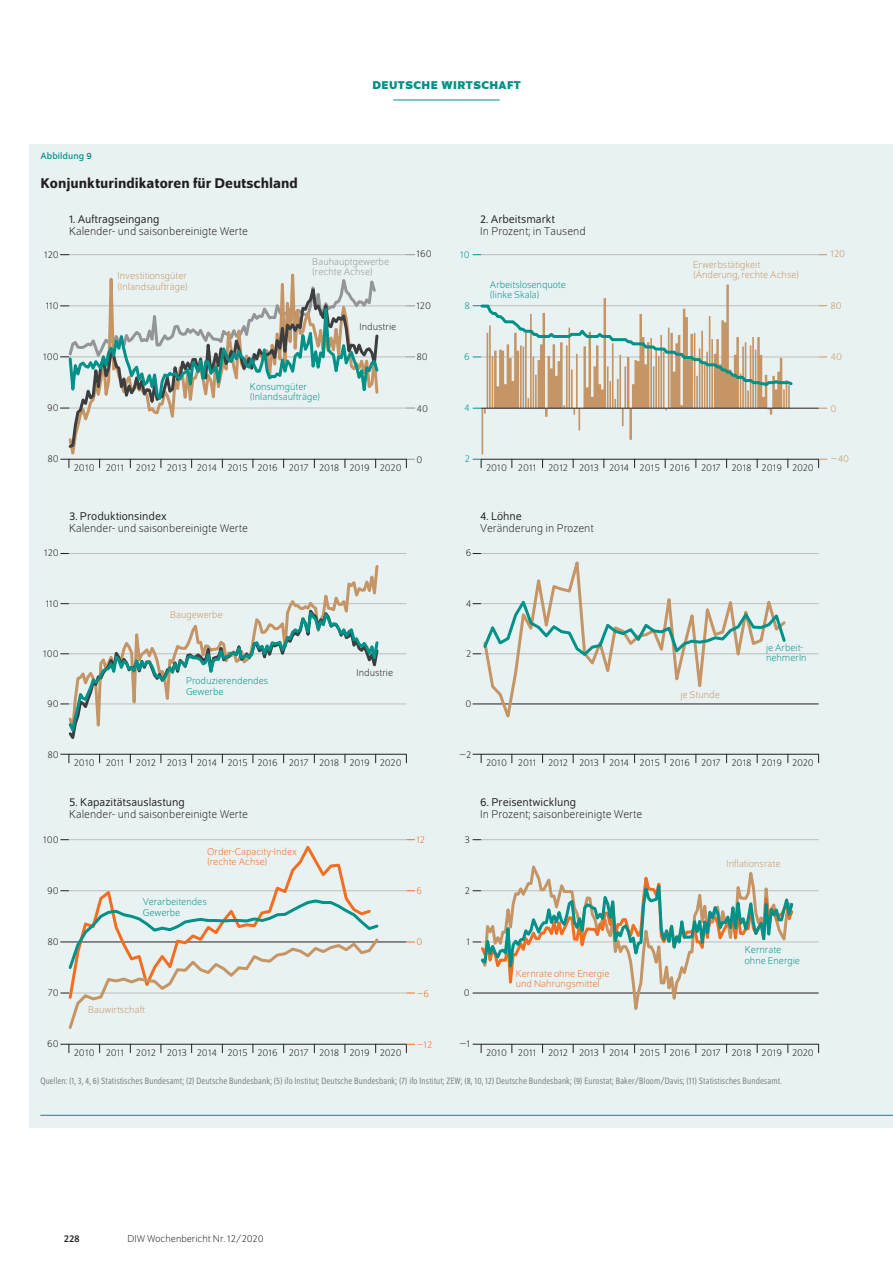
<style>
.page{position:relative;width:893px;height:1263px;background:#fff}
.page>*{position:absolute;margin:0;border:0;box-sizing:border-box;transform-origin:0 0}
.t1{font:500 15px "Schumpeter";color:#231f20}
.t2{font:300 12px "Schumpeter";color:#231f20}
.t3{font:12px "Schumpeter Blond";color:#231f20}
.t4{font:700 12px "Schumpeter";color:#009188}
.t5{font:300 10.5px "Schumpeter";letter-spacing:.02em;color:#231f20}
.t6{font:300 10.5px/10.5px "Schumpeter";color:#009188}
.t7{font:300 10.5px/10.5px "Schumpeter";color:#c59565}
.t8{font:300 10.5px/10.5px "Schumpeter";color:#f36e21}
.t9{font:300 10.5px "Schumpeter";color:#231f20}
.t10{font:300 10.5px/10.5px "Schumpeter";color:#939598}
.t11{font:10.5px "Schumpeter";color:#231f20}
.t12{font:semi-condensed 9.75px "Schumpeter Blond";letter-spacing:.01em;color:#808285}
.t13{font:9.75px "Schumpeter";letter-spacing:.01em;color:#009188}
</style>
<div class="page">
<hr style="left:393px;top:100px;width:107px;height:1px;background:#009188">
<div style="left:30px;top:144px;width:863px;height:984px;background:#e9f2f2"></div>
<hr style="left:69px;top:754px;width:337px;height:1px;background:#231f20">
<svg style="left:60px;top:553px;width:346px;height:1px"></svg>
<svg style="left:67px;top:565px;width:313px;height:199px"></svg>
<hr style="left:69px;top:459px;width:337px;height:1px;background:#231f20">
<svg style="left:60px;top:254px;width:355px;height:1px"></svg>
<svg style="left:60px;top:408px;width:355px;height:1px"></svg>
<svg style="left:406px;top:459px;width:9px;height:9px"></svg>
<svg style="left:60px;top:305px;width:355px;height:53px"></svg>
<svg style="left:60px;top:754px;width:10px;height:9px"></svg>
<hr style="left:69px;top:1044px;width:337px;height:1px;background:#231f20">
<svg style="left:60px;top:1044px;width:10px;height:9px"></svg>
<svg style="left:60px;top:839px;width:355px;height:1px"></svg>
<svg style="left:60px;top:890px;width:355px;height:1px"></svg>
<svg style="left:406px;top:1044px;width:9px;height:9px"></svg>
<svg style="left:67px;top:846px;width:306px;height:52px"></svg>
<hr style="left:481px;top:1044px;width:338px;height:1px;background:#231f20">
<svg style="left:473px;top:839px;width:346px;height:1px"></svg>
<svg style="left:473px;top:1044px;width:9px;height:9px"></svg>
<hr style="left:481px;top:754px;width:338px;height:1px;background:#231f20">
<svg style="left:473px;top:553px;width:346px;height:1px"></svg>
<svg style="left:473px;top:704px;width:346px;height:1px"></svg>
<svg style="left:473px;top:754px;width:9px;height:9px"></svg>
<svg style="left:481px;top:553px;width:307px;height:165px"></svg>
<hr style="left:481px;top:459px;width:338px;height:1px;background:#231f20">
<svg style="left:67px;top:254px;width:313px;height:215px"></svg>
<svg style="left:66px;top:305px;width:314px;height:145px"></svg>
<svg style="left:67px;top:259px;width:314px;height:161px"></svg>
<svg style="left:473px;top:459px;width:9px;height:9px"></svg>
<svg style="left:473px;top:254px;width:354px;height:1px"></svg>
<svg style="left:818px;top:459px;width:9px;height:9px"></svg>
<svg style="left:482px;top:285px;width:308px;height:169px"></svg>
<svg style="left:473px;top:303px;width:354px;height:85px"></svg>
<svg style="left:473px;top:408px;width:354px;height:1px"></svg>
<svg style="left:60px;top:603px;width:346px;height:142px"></svg>
<svg style="left:473px;top:595px;width:346px;height:63px"></svg>
<svg style="left:60px;top:898px;width:355px;height:131px"></svg>
<svg style="left:473px;top:865px;width:346px;height:133px"></svg>
<hr style="left:40px;top:1115px;width:853px;height:1px;background:#009188">
<p class="t4" style="left:372px;top:79px;width:18px">DEUTSCHE</p>
<p class="t4" style="left:441px;top:79px;width:21px">WIRTSCHAFT</p>
<p class="t13" style="left:40px;top:151px;width:53px">Abbildung 9</p>
<h1 class="t1" style="left:40px;top:175px;width:259px">Konjunkturindikatoren für Deutschland</h1>
<p class="t3" style="left:69px;top:213px;width:92px">1. Auftragseingang</p>
<p class="t2" style="left:69px;top:226px;width:180px">Kalender- und saisonbereinigte Werte</p>
<p class="t5" style="left:44px;top:249px;width:16px">120</p>
<p class="t5" style="left:46px;top:300px;width:15px">110</p>
<p class="t5" style="left:43px;top:352px;width:17px">100</p>
<p class="t7" style="left:118px;top:271px;width:72px">Investitionsgüter (Inlandsaufträge)</p>
<p class="t10" style="left:312px;top:257px;width:78px">Bauhauptgewerbe (rechte Achse)</p>
<p class="t9" style="left:360px;top:322px;width:38px">Industrie</p>
<p class="t5" style="left:47px;top:403px;width:13px">90</p>
<p class="t6" style="left:250px;top:381px;width:72px">Konsumgüter (Inlandsaufträge)</p>
<p class="t5" style="left:416px;top:249px;width:17px">160</p>
<p class="t5" style="left:416px;top:301px;width:16px">120</p>
<p class="t5" style="left:416px;top:352px;width:13px">80</p>
<p class="t5" style="left:416px;top:403px;width:13px">40</p>
<p class="t5" style="left:48px;top:454px;width:13px">80</p>
<p class="t5" style="left:74px;top:462px;width:329px">2010 2011 2012 2013 2014 2015 2016 2017 2018 2019 2020</p>
<p class="t5" style="left:44px;top:547px;width:16px">120</p>
<p class="t3" style="left:69px;top:510px;width:99px">3. Produktionsindex</p>
<p class="t2" style="left:69px;top:522px;width:180px">Kalender- und saisonbereinigte Werte</p>
<p class="t5" style="left:416px;top:455px;width:7px">0</p>
<p class="t5" style="left:46px;top:599px;width:15px">110</p>
<p class="t5" style="left:43px;top:649px;width:17px">100</p>
<p class="t5" style="left:47px;top:699px;width:13px">90</p>
<p class="t7" style="left:170px;top:610px;width:54px">Baugewerbe</p>
<p class="t6" style="left:186px;top:676px;width:84px">Produzierendendes<br>Gewerbe</p>
<p class="t9" style="left:357px;top:667px;width:38px">Industrie</p>
<p class="t5" style="left:48px;top:749px;width:13px">80</p>
<p class="t5" style="left:74px;top:757px;width:329px">2010 2011 2012 2013 2014 2015 2016 2017 2018 2019 2020</p>
<p class="t3" style="left:69px;top:796px;width:117px">5. Kapazitätsauslastung</p>
<p class="t2" style="left:69px;top:808px;width:180px">Kalender- und saisonbereinigte Werte</p>
<p class="t5" style="left:43px;top:834px;width:17px">100</p>
<p class="t8" style="left:416px;top:834px;width:10px">12</p>
<p class="t8" style="left:207px;top:846px;width:91px">Order-Capacity-Index (rechte Achse)</p>
<p class="t5" style="left:47px;top:885px;width:13px">90</p>
<p class="t8" style="left:416px;top:886px;width:7px">6</p>
<p class="t6" style="left:143px;top:897px;width:65px">Verarbeitendes<br>Gewerbe</p>
<p class="t5" style="left:48px;top:937px;width:13px">80</p>
<p class="t8" style="left:416px;top:937px;width:7px">0</p>
<p class="t5" style="left:48px;top:988px;width:12px">70</p>
<p class="t5" style="left:47px;top:1039px;width:13px">60</p>
<p class="t7" style="left:88px;top:1005px;width:59px">Bauwirtschaft</p>
<p class="t5" style="left:74px;top:1047px;width:329px">2010 2011 2012 2013 2014 2015 2016 2017 2018 2019 2020</p>
<p class="t8" style="left:416px;top:989px;width:14px">−6</p>
<p class="t8" style="left:416px;top:1040px;width:17px">−12</p>
<p class="t6" style="left:460px;top:249px;width:11px">10</p>
<p class="t6" style="left:464px;top:301px;width:7px">8</p>
<p class="t3" style="left:480px;top:213px;width:76px">2. Arbeitsmarkt</p>
<p class="t2" style="left:480px;top:226px;width:107px">In Prozent; in Tausend</p>
<p class="t6" style="left:490px;top:279px;width:77px">Arbeitslosenquote (linke Skala)</p>
<p class="t6" style="left:464px;top:352px;width:7px">6</p>
<p class="t6" style="left:464px;top:403px;width:7px">4</p>
<p class="t7" style="left:693px;top:259px;width:108px">Erwerbstätigkeit (Änderung, rechte Achse)</p>
<p class="t6" style="left:465px;top:454px;width:7px">2</p>
<p class="t5" style="left:486px;top:462px;width:329px">2010 2011 2012 2013 2014 2015 2016 2017 2018 2019 2020</p>
<p class="t5" style="left:466px;top:547px;width:7px">6</p>
<p class="t3" style="left:480px;top:510px;width:43px">4. Löhne</p>
<p class="t2" style="left:480px;top:522px;width:115px">Veränderung in Prozent</p>
<p class="t5" style="left:466px;top:599px;width:7px">4</p>
<p class="t5" style="left:466px;top:649px;width:7px">2</p>
<p class="t5" style="left:465px;top:699px;width:7px">0</p>
<p class="t7" style="left:680px;top:690px;width:41px">je Stunde</p>
<p class="t6" style="left:766px;top:643px;width:42px">je Arbeit&shy;nehmerIn</p>
<p class="t5" style="left:459px;top:749px;width:14px">−2</p>
<p class="t5" style="left:486px;top:757px;width:329px">2010 2011 2012 2013 2014 2015 2016 2017 2018 2019 2020</p>
<p class="t5" style="left:464px;top:834px;width:7px">3</p>
<p class="t3" style="left:480px;top:796px;width:97px">6. Preisentwicklung</p>
<p class="t2" style="left:480px;top:808px;width:163px">In Prozent; saisonbereinigte Werte</p>
<p class="t5" style="left:465px;top:885px;width:7px">2</p>
<p class="t7" style="left:727px;top:859px;width:55px">Inflationsrate</p>
<p class="t5" style="left:467px;top:937px;width:5px">1</p>
<p class="t5" style="left:464px;top:988px;width:7px">0</p>
<p class="t8" style="left:516px;top:968px;width:95px">Kernrate ohne Energie und Nahrungsmittel</p>
<p class="t6" style="left:745px;top:945px;width:57px">Kernrate ohne Energie</p>
<p class="t5" style="left:459px;top:1039px;width:12px">−1</p>
<p class="t5" style="left:486px;top:1047px;width:329px">2010 2011 2012 2013 2014 2015 2016 2017 2018 2019 2020</p>
<p class="t12" style="left:40px;top:1076px;width:743px">Quellen: (1, 3, 4, 6) Statistisches Bundesamt; (2) Deutsche Bundesbank; (5) ifo Institut; Deutsche Bundesbank; (7) ifo Institut; ZEW; (8, 10, 12) Deutsche Bundesbank; (9) Eurostat; Baker/Bloom/Davis; (11) Statistisches Bundesamt.</p>
<p class="t7" style="left:830px;top:249px;width:16px">120</p>
<p class="t7" style="left:830px;top:301px;width:13px">80</p>
<p class="t7" style="left:830px;top:352px;width:13px">40</p>
<p class="t7" style="left:830px;top:404px;width:7px">0</p>
<p class="t7" style="left:830px;top:454px;width:20px">−40</p>
<p class="t11" style="left:64px;top:1233px;width:18px">228</p>
<p class="t9" style="left:128px;top:1234px;width:138px">DIW Wochenbericht Nr. 12/2020</p>
</div>
